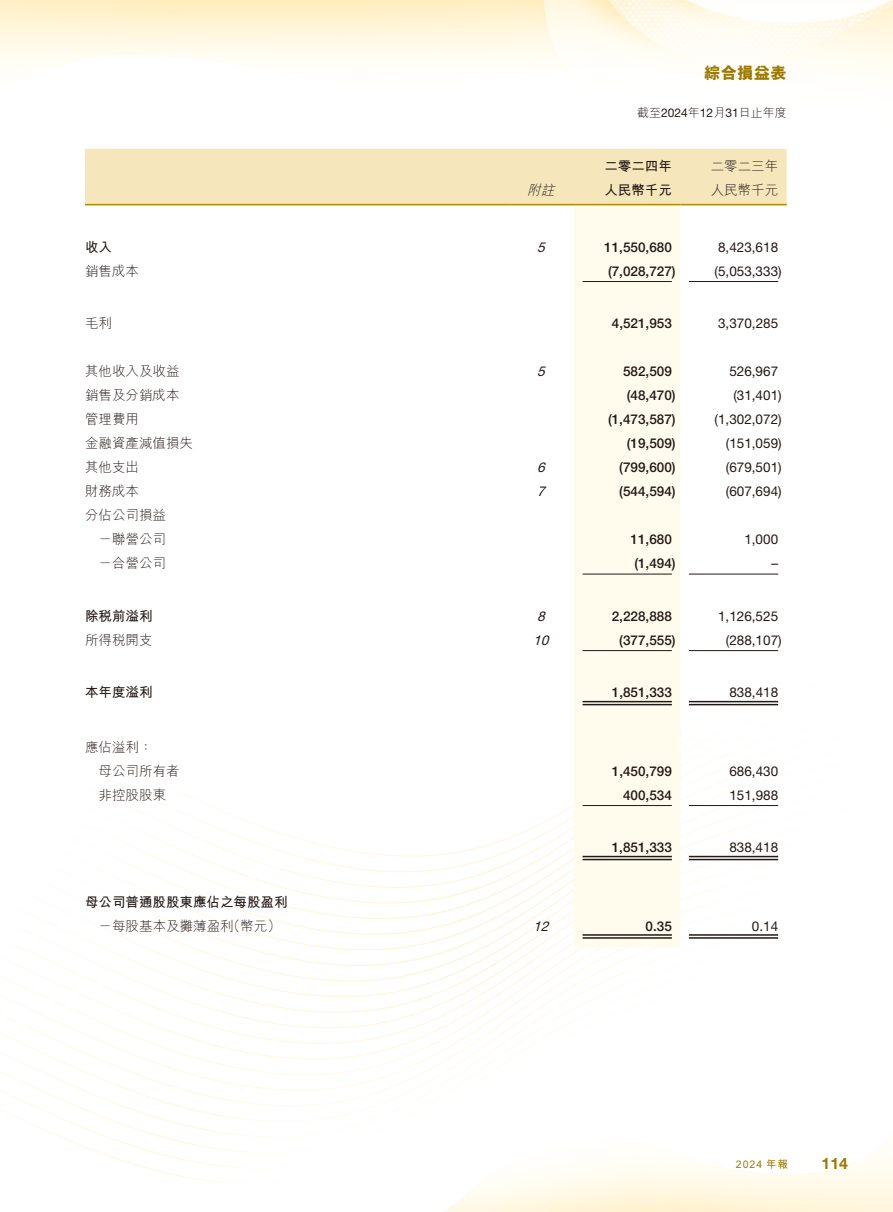
<style>
.page{position:relative;width:893px;height:1212px;background:#fff}
.page>*{position:absolute;margin:0;border:0;box-sizing:border-box;transform-origin:0 0}
.t1{font:800 16.5px "M Hei HK";color:#9d7a00}
.t2{font:700 15.75px "Helvetica Neue LT Std";color:#9d7a00}
.t3{font:500 13.5px "Helvetica Neue LT Std";color:#231916}
.t4{font:13.5px "Helvetica Neue LT Std";color:#231916}
.t5{font:300 13.5px/24px "M Hei HK";color:#231916}
.t6{font:700 13.5px "M Hei HK";color:#231916}
.t7{font:italic 13.5px "Helvetica Neue LT Std";color:#231916}
.t8{font:italic 300 13.5px "M Hei HK";color:#231916}
.t9{font:300 12px "M Hei HK";color:#231916}
.t10{font:700 10.5px "M Hei HK";letter-spacing:.1em;color:#9d7a00}
.s1{font-family:"Helvetica Neue LT Std";font-weight:400}
</style>
<div class="page">
<img style="left:0;top:0;width:893px;height:1212px">
<div style="left:85px;top:149px;width:702px;height:55px;background:#f6e6bb"></div>
<div style="left:574px;top:205px;width:106px;height:742px;background:#fffbed"></div>
<hr style="left:85px;top:204px;width:425px;height:1px;background:#b28c00">
<hr style="left:510px;top:204px;width:64px;height:1px;background:#b28c00">
<hr style="left:574px;top:204px;width:106px;height:1px;background:#b28c00">
<hr style="left:680px;top:204px;width:107px;height:1px;background:#b28c00">
<hr style="left:583px;top:281px;width:89px;height:1px;background:#231916">
<hr style="left:689px;top:281px;width:89px;height:1px;background:#231916">
<hr style="left:583px;top:574px;width:89px;height:1px;background:#231916">
<hr style="left:689px;top:574px;width:89px;height:1px;background:#231916">
<hr style="left:583px;top:650px;width:89px;height:1px;background:#231916">
<hr style="left:689px;top:650px;width:89px;height:1px;background:#231916">
<hr style="left:583px;top:701px;width:89px;height:1px;background:#231916">
<hr style="left:583px;top:704px;width:89px;height:1px;background:#231916">
<hr style="left:689px;top:701px;width:89px;height:1px;background:#231916">
<hr style="left:689px;top:704px;width:89px;height:1px;background:#231916">
<hr style="left:583px;top:805px;width:89px;height:1px;background:#231916">
<hr style="left:689px;top:805px;width:89px;height:1px;background:#231916">
<hr style="left:583px;top:856px;width:89px;height:1px;background:#231916">
<hr style="left:583px;top:859px;width:89px;height:1px;background:#231916">
<hr style="left:689px;top:856px;width:89px;height:1px;background:#231916">
<hr style="left:689px;top:859px;width:89px;height:1px;background:#231916">
<hr style="left:583px;top:934px;width:89px;height:2px;background:#231916">
<hr style="left:583px;top:937px;width:89px;height:2px;background:#231916">
<hr style="left:689px;top:934px;width:89px;height:2px;background:#231916">
<hr style="left:689px;top:937px;width:89px;height:2px;background:#231916">
<p class="t1" style="left:704px;top:61px;width:84px">綜合損益表</p>
<p class="t9" style="left:637px;top:104px;width:151px">截至<span class="s1">2024</span>年<span class="s1">12</span>月<span class="s1">31</span>日止年度</p>
<p class="t6" style="left:604px;top:156px;width:69px">二零二四年</p>
<p class="t5" style="left:711px;top:154px;width:69px">二零二三年</p>
<p class="t8" style="left:527px;top:181px;width:33px">附註</p>
<p class="t6" style="left:604px;top:180px;width:69px">人民幣千元</p>
<p class="t5" style="left:711px;top:178px;width:69px">人民幣千元</p>
<p class="t6" style="left:85px;top:237px;width:28px">收入</p>
<p class="t7" style="left:537px;top:239px;width:13px">5</p>
<p class="t3" style="left:604px;top:239px;width:69px">11,550,680</p>
<p class="t4" style="left:718px;top:239px;width:62px">8,423,618</p>
<p class="t5" style="left:85px;top:258px;width:55px">銷售成本</p>
<p class="t3" style="left:608px;top:263px;width:69px">)7,028,727(</p>
<p class="t4" style="left:715px;top:263px;width:69px">)5,053,333(</p>
<p class="t5" style="left:85px;top:311px;width:28px">毛利</p>
<p class="t3" style="left:612px;top:315px;width:62px">4,521,953</p>
<p class="t4" style="left:718px;top:315px;width:62px">3,370,285</p>
<p class="t5" style="left:85px;top:359px;width:96px">其他收入及收益</p>
<p class="t7" style="left:537px;top:363px;width:13px">5</p>
<p class="t3" style="left:623px;top:363px;width:50px">582,509</p>
<p class="t4" style="left:729px;top:363px;width:50px">526,967</p>
<p class="t5" style="left:85px;top:383px;width:96px">銷售及分銷成本</p>
<p class="t3" style="left:627px;top:387px;width:50px">)48,470(</p>
<p class="t4" style="left:733px;top:387px;width:50px">)31,401(</p>
<p class="t5" style="left:85px;top:407px;width:55px">管理費用</p>
<p class="t3" style="left:608px;top:411px;width:69px">)1,473,587(</p>
<p class="t4" style="left:715px;top:411px;width:69px">)1,302,072(</p>
<p class="t5" style="left:85px;top:431px;width:109px">金融資產減值損失</p>
<p class="t3" style="left:627px;top:435px;width:50px">)19,509(</p>
<p class="t4" style="left:726px;top:435px;width:57px">)151,059(</p>
<p class="t5" style="left:85px;top:455px;width:55px">其他支出</p>
<p class="t7" style="left:537px;top:459px;width:13px">6</p>
<p class="t3" style="left:619px;top:459px;width:58px">)799,600(</p>
<p class="t4" style="left:726px;top:459px;width:57px">)679,501(</p>
<p class="t5" style="left:85px;top:479px;width:82px">財務成本<br>分佔公司損益</p>
<p class="t7" style="left:537px;top:483px;width:13px">7</p>
<p class="t3" style="left:619px;top:483px;width:58px">)544,594(</p>
<p class="t4" style="left:726px;top:483px;width:57px">)607,694(</p>
<p class="t5" style="left:99px;top:527px;width:69px">－聯營公司</p>
<p class="t3" style="left:631px;top:531px;width:43px">11,680</p>
<p class="t4" style="left:744px;top:531px;width:35px">1,000</p>
<p class="t5" style="left:99px;top:551px;width:69px">－合營公司</p>
<p class="t3" style="left:634px;top:555px;width:43px">)1,494(</p>
<p class="t4" style="left:771px;top:555px;width:8px">–</p>
<p class="t6" style="left:85px;top:606px;width:69px">除稅前溢利</p>
<p class="t7" style="left:537px;top:608px;width:13px">8</p>
<p class="t3" style="left:612px;top:608px;width:62px">2,228,888</p>
<p class="t4" style="left:718px;top:608px;width:62px">1,126,525</p>
<p class="t5" style="left:85px;top:627px;width:69px">所得稅開支</p>
<p class="t7" style="left:533px;top:632px;width:21px">10</p>
<p class="t3" style="left:619px;top:632px;width:58px">)377,555(</p>
<p class="t4" style="left:726px;top:632px;width:57px">)288,107(</p>
<p class="t6" style="left:85px;top:682px;width:69px">本年度溢利</p>
<p class="t3" style="left:612px;top:684px;width:62px">1,851,333</p>
<p class="t4" style="left:729px;top:684px;width:50px">838,418</p>
<p class="t5" style="left:85px;top:734px;width:69px">應佔溢利：</p>
<p class="t5" style="left:99px;top:758px;width:82px">母公司所有者</p>
<p class="t3" style="left:612px;top:763px;width:62px">1,450,799</p>
<p class="t4" style="left:729px;top:763px;width:50px">686,430</p>
<p class="t5" style="left:99px;top:782px;width:69px">非控股股東</p>
<p class="t3" style="left:623px;top:787px;width:50px">400,534</p>
<p class="t4" style="left:729px;top:787px;width:50px">151,988</p>
<p class="t3" style="left:612px;top:839px;width:62px">1,851,333</p>
<p class="t4" style="left:729px;top:839px;width:50px">838,418</p>
<p class="t6" style="left:85px;top:892px;width:204px">母公司普通股股東應佔之每股盈利</p>
<p class="t5" style="left:227px;top:913px;width:55px">（幣元(</p>
<p class="t5" style="left:99px;top:913px;width:136px">－每股基本及攤薄盈利</p>
<p class="t7" style="left:533px;top:918px;width:21px">12</p>
<p class="t3" style="left:646px;top:918px;width:28px">0.35</p>
<p class="t4" style="left:752px;top:918px;width:28px">0.14</p>
<p class="t10" style="left:736px;top:1157px;width:54px">2024 年報</p>
<p class="t2" style="left:822px;top:1153px;width:28px">114</p>
</div>
